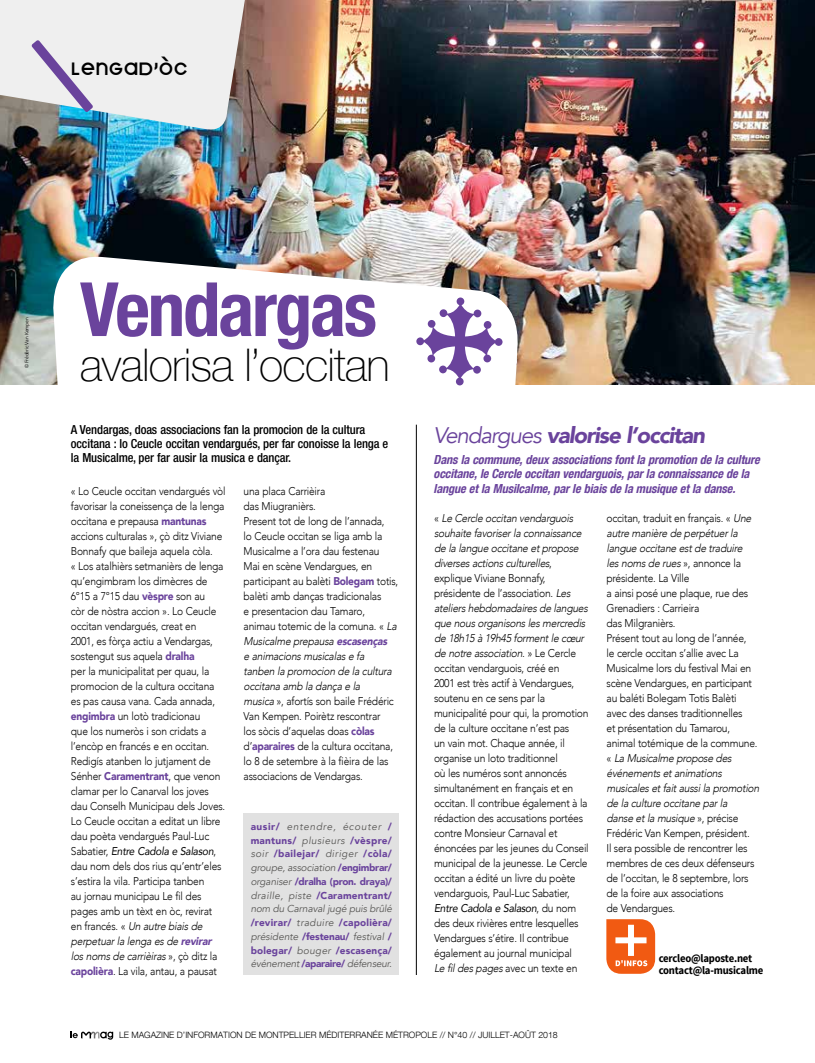
<style>
.page{position:relative;width:815px;height:1063px;background:#fff}
.page>*{position:absolute;margin:0;border:0;box-sizing:border-box;transform-origin:0 0}
.t1{font:700 condensed 75px "Helvetica Neue";letter-spacing:-.03em;color:#6a439c}
.t2{font:100 45px "Helvetica Neue";letter-spacing:-.02em;color:#000}
.t3{font:italic 900 22.5px "Avenir";letter-spacing:-.05em;color:#6a439c}
.t4{font:20px "Kravitz Extra Thermal";letter-spacing:.07em;color:#000}
.CHAPO{font:italic 700 condensed 12.5px/14.4px "Helvetica Neue";letter-spacing:-.01em;color:#6a439c}
.CHAPO-2{font:500 condensed 12.5px/14.4px "Helvetica Neue LT Std";letter-spacing:-.01em;color:#000}
.INTER_1L{font:300 11.25px/15px "Avenir";letter-spacing:-.025em;color:#000;scale:.92 1}
.INTER_1L-2{font:300 11.25px/15px "Avenir";letter-spacing:-.025em;color:#000;scale:.91 1}
.TEXTE_LEGENDE{font:700 11.25px "Source Sans Pro";letter-spacing:-.02em;color:#000;scale:.95 1}
.t5{font:italic 10px/13.8px "Avenir";letter-spacing:-.01em;color:#575654;text-align:justify}
.t6{font:300 8.75px "Helvetica Neue";color:#000}
.t7{font:5px "Avenir";letter-spacing:-.02em;color:#000}
.s1{font-weight:900;color:#6a439c}
.s2{font-weight:400;font-style:italic}
.s3{font-style:italic}
.s4{font-weight:900;font-style:italic;color:#6a439c}
.s5{font-weight:400}
.s6{font-weight:900;font-style:normal;color:#6a439c}
</style>
<div class="page">
<img style="left:0;top:0;width:815px;height:385px">
<img style="left:49px;top:253px;width:473px;height:133px">
<svg style="left:416px;top:297px;width:87px;height:88px"></svg>
<div style="left:244px;top:813px;width:155px;height:161px;background:#e1e1e1"></div>
<hr style="left:416px;top:425px;width:1px;height:550px;background:#000">
<svg style="left:606px;top:919px;width:49px;height:55px"></svg>
<svg style="left:71px;top:1032px;width:42px;height:8px"></svg>
<svg style="left:0;top:0;width:248px;height:133px"></svg>
<h3 class="t4" style="left:71px;top:56px;width:117px">LENGAD’ÒC</h3>
<p class="t7" style="left:24px;top:368px;width:53px;rotate:-90deg">© Frédéric Van Kempen</p>
<p class="t1" style="left:80px;top:247px;width:299px">Vendargas</p>
<p class="t2" style="left:80px;top:346px;width:311px">avalorisa l’occitan</p>
<p class="CHAPO-2" style="left:71px;top:422px;width:319px">A Vendargas, doas associacions fan la promocion de la cultura occitana : lo Ceucle occitan vendargués, per far conoisse la lenga e la Musicalme, per far ausir la musica e dançar.</p>
<p class="INTER_1L-2" style="left:71px;top:484px;width:171px">« Lo Ceucle occitan vendargués vòl favorisar la coneissença de la lenga occitana e prepausa <span class="s1">mantunas </span>accions culturalas », çò ditz Viviane<br>Bonnafy que baileja aquela còla.<br>« Los atalhièrs setmanièrs de lenga qu’engimbram los dimècres de<br>6°15 a 7°15 dau <span class="s1">vèspre</span> son au<br>còr de nòstra accion ». Lo Ceucle occitan vendargués, creat en<br>2001, es fòrça actiu a Vendargas, sostengut sus aquela <span class="s1">dralha<br></span>per la municipalitat per quau, la promocion de la cultura occitana es pas causa vana. Cada annada, <span class="s1">engimbra</span> un lotò tradicionau<br>que los numeròs i son cridats a l’encòp en francés e en occitan.<br>Redigís atanben lo jutjament de<br>Sénher <span class="s1">Caramentrant</span>, que venon clamar per lo Canarval los joves dau Conselh Municipau dels Joves.<br>Lo Ceucle occitan a editat un libre dau poèta vendargués Paul-Luc<br>Sabatier, <span class="s2">Entre Cadola e Salason</span>, dau nom dels dos rius qu’entr’eles s’estira la vila. Participa tanben<br>au jornau municipau Le fil des pages amb un tèxt en òc, revirat<br>e n fra n cés . « <span class="s3">Un autre biaisde perpetuarla lenga esde</span> <span class="s4">revirar </span><span class="s3">losnomsde carrièiras</span> » , ç ò d i t z l a <span class="s1">capolièra</span>. La vila, antau, a pausat</p>
<p class="INTER_1L-2" style="left:244px;top:484px;width:91px">una placa Carrièira das Miugranièrs.</p>
<p class="t3" style="left:434px;top:416px;width:273px"><span class="s5">Vendargues</span> valorise l’occitan</p>
<p class="CHAPO" style="left:434px;top:453px;width:328px">Dans la commune, deux associations font la promotion de la culture occitane, le Cercle occitan vendarguois, par la connaissance de la langue et la Musilcalme, par le biais de la musique et la danse.</p>
<p class="INTER_1L-2" style="left:244px;top:514px;width:172px">Present tot de long de l’annada,<br>lo Ceucle occitan se liga amb la<br>Musicalme a l’ora dau festenau<br>Mai en scène Vendargues, en participant au balèti <span class="s1">Bolegam</span> totis, balèti amb danças tradicionalas<br>e presentacion dau Tamaro, animau totemic de la comuna. « <span class="s3">La<br>Musicalme prepausa</span> <span class="s4">escasenças </span><span class="s3">e animacionsmusicalase fa tanben la promocion de la cultura occitana amb la dança e la musica</span>», afortís son baile Frédéric<br>Van Kempen. Poirètz rescontrar<br>los sòcis d’aquelas doas <span class="s1">còlas </span>d’<span class="s1">aparaires</span> de la cultura occitana, lo 8 de setembre à la fièira de las associacions de Vendargas.</p>
<p class="INTER_1L" style="left:434px;top:511px;width:171px">« <span class="s3">Le Cercle occitan vendarguois souhaite favoriserla connaissance de la langue occitane etpropose diversesactionsculturelles</span>, explique Viviane Bonnafy, présidente de l’association. <span class="s3">Les ateliershebdomadairesde langues que nousorganisonslesmercredis de 18h15 à 19h45 formentle cœur de notre association.</span> » L e C e r c l e occitan vendarguois, créé en<br>2001 est très actif à Vendargues, soutenu en ce sens par la municipalité pour qui, la promotion de la culture occitane n’est pas<br>un vain mot. Chaque année, il organise un loto traditionnel<br>où les numéros sont annoncés simultanément en français et en occitan. Il contribue également à la rédaction des accusations portées contre Monsieur Carnaval et énoncées par les jeunes du Conseil municipal de la jeunesse. Le Cercle occitan a édité un livre du poète vendarguois, Paul-Luc Sabatier,<br><span class="s2">Entre Cadola e Salason</span>, du nom des deux rivières entre lesquelles<br>Vendargues s’étire. Il contribue également au journal municipal<br><span class="s3">Le fildespages</span>avec un texte en</p>
<p class="INTER_1L" style="left:607px;top:511px;width:170px">occitan, traduit en français. « <span class="s3">Une autre manière de perpétuerla langue occitane estde traduire lesnomsde rues</span> », annonce la présidente. La Ville<br>a ainsi posé une plaque, rue des<br>Grenadiers : Carrieira<br>das Milgranièrs.<br>Présent tout au long de l’année,<br>le cercle occitan s’allie avec La<br>Musicalme lors du festival Mai en scène Vendargues, en participant au baléti Bolegam Totis Balèti<br>avec des danses traditionnelles<br>et présentation du Tamarou, animal totémique de la commune. « <span class="s3">La Musicalme propose des événementsetanimations musicalesetfaitaussila promotion de la culture occitane parla<br>danse etla musique</span> » , p ré c i s e<br>Frédéric Van Kempen, président.<br>Il sera possible de rencontrer les membres de ces deux défenseurs de l’occitan, le 8 septembre, lors de la foire aux associations<br>de Vendargues.</p>
<p class="t5" style="left:251px;top:820px;width:143px"><span class="s6">ausir/</span> entendre, écouter <span class="s6">/ mantuns/</span> plusieurs <span class="s6">/vèspre/ </span>soir <span class="s6">/bailejar/</span> diriger <span class="s6">/còla/ </span>groupe, association <span class="s6">/engimbrar/ </span>organiser <span class="s6">/dralha (pron. draya)/ </span>draille, piste <span class="s6">/Caramentrant/ </span>nom du Carnaval jugé puis brûlé <span class="s6">/revirar/</span> traduire <span class="s6">/capolièra/ </span>présidente <span class="s6">/festenau/</span> festival <span class="s6">/ bolegar/</span> bouger <span class="s6">/escasença/ </span>événement <span class="s6">/aparaire/</span> défenseur.</p>
<p class="TEXTE_LEGENDE" style="left:659px;top:951px;width:100px">cercleo@laposte.net</p>
<p class="TEXTE_LEGENDE" style="left:659px;top:963px;width:112px">contact@la-musicalme</p>
<p class="t6" style="left:119px;top:1031px;width:440px">LE MAGAZINE D’INFORMATION DE MONTPELLIER MÉDITERRANÉE MÉTROPOLE // N°40 // JUILLET-AOÛT 2018</p>
</div>
